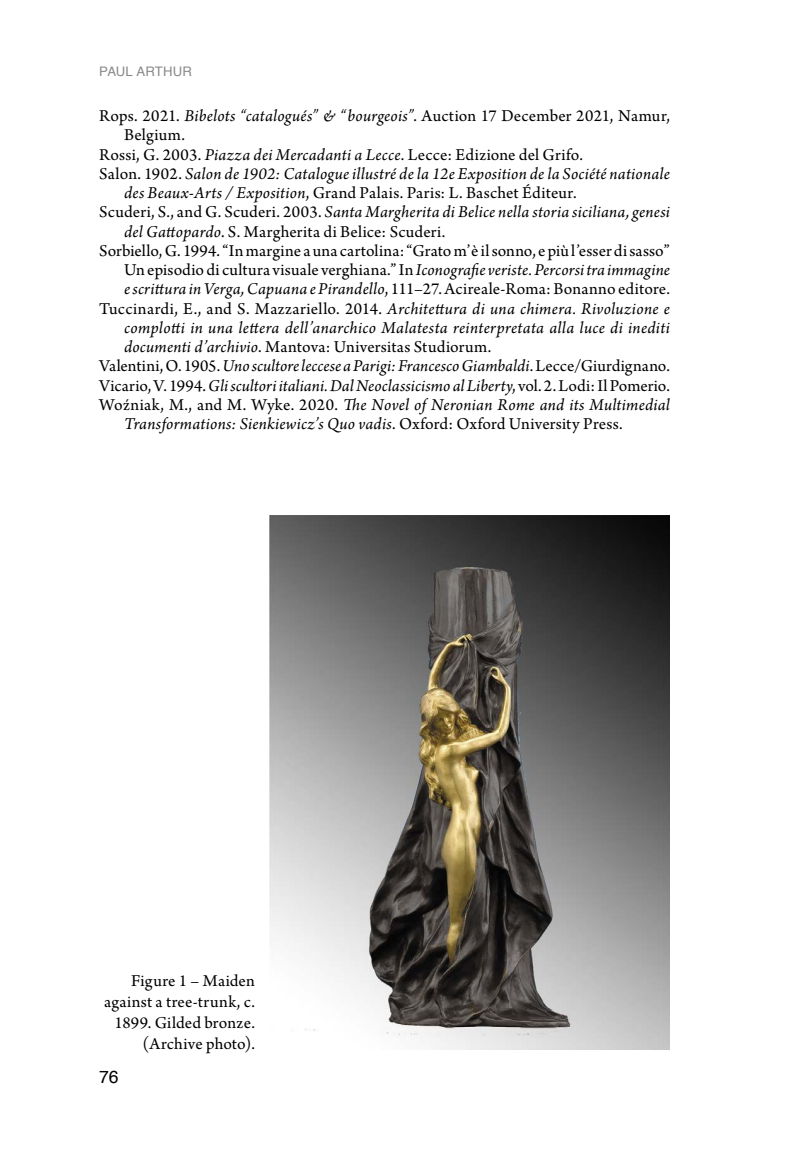
<style>
.page{position:relative;width:794px;height:1166px;background:#fff}
.page>*{position:absolute;margin:0;border:0;box-sizing:border-box;transform-origin:0 0}
.t1{font:italic 17.5px "Arno Pro";letter-spacing:.015em;color:#000}
.t2{font:17.5px/21px "Arno Pro";letter-spacing:.01em;color:#000;text-align:right}
.t3{font:17.5px "Helvetica";color:#000}
.t4{font:13.12px "Helvetica";letter-spacing:.01em;color:#888}
.s1{font-style:italic}
.s2{font-style:normal}
</style>
<div class="page">
<img style="left:270px;top:515px;width:400px;height:534px">
<p class="t4" style="left:99px;top:61px;width:94px">PAUL ARTHUR</p>
<p class="t2" style="left:99px;top:106px;width:572px">Rops. 2021. <span class="s1">Bibelots “catalogués” &amp; “bourgeois”</span>. Auction 17 December 2021, Namur,</p>
<p class="t2" style="left:124px;top:125px;width:62px">Belgium.</p>
<p class="t2" style="left:99px;top:145px;width:485px">Rossi, G. 2003. <span class="s1">Piazza dei Mercadanti a Lecce</span>. Lecce: Edizione del Grifo.</p>
<p class="t1" style="left:99px;top:163px;width:572px"><span class="s2">Salon. 1902.</span> Salon de 1902: Catalogue illustré de la 12e Exposition de la Société nationale</p>
<p class="t2" style="left:124px;top:183px;width:454px"><span class="s1">des Beaux-Arts / Exposition</span>, Grand Palais. Paris: L. Baschet Éditeur.</p>
<p class="t1" style="left:99px;top:202px;width:572px"><span class="s2">Scuderi, S., and G. Scuderi. 2003.</span> Santa Margherita di Belice nella storia siciliana, genesi</p>
<p class="t2" style="left:124px;top:222px;width:323px"><span class="s1">del Gattopardo</span>. S. Margherita di Belice: Scuderi.</p>
<p class="t2" style="left:99px;top:241px;width:572px">Sorbiello, G. 1994. “In margine a una cartolina: “Grato m’è il sonno, e più l’esser di sasso”</p>
<p class="t2" style="left:124px;top:260px;width:547px">Un episodio di cultura visuale verghiana.” In <span class="s1">Iconografie veriste. Percorsi tra immagine</span></p>
<p class="t2" style="left:124px;top:279px;width:547px"><span class="s1">e scrittura in Verga, Capuana e Pirandello</span>, 111–27. Acireale-Roma: Bonanno editore.</p>
<p class="t1" style="left:99px;top:298px;width:572px"><span class="s2">Tuccinardi, E., and S. Mazzariello. 2014.</span> Architettura di una chimera. Rivoluzione e</p>
<p class="t1" style="left:124px;top:317px;width:547px">complotti in una lettera dell’anarchico Malatesta reinterpretata alla luce di inediti</p>
<p class="t2" style="left:124px;top:337px;width:369px"><span class="s1">documenti d’archivio</span>. Mantova: Universitas Studiorum.</p>
<p class="t1" style="left:99px;top:356px;width:572px"><span class="s2">Valentini, O. 1905.</span> Uno scultore leccese a Parigi: Francesco Giambaldi<span class="s2">.Lecce/Giurdignano.</span></p>
<p class="t1" style="left:99px;top:375px;width:572px"><span class="s2">Vicario, V. 1994.</span> Gli scultori italiani. Dal Neoclassicismo al Liberty<span class="s2">, vol. 2. Lodi: Il Pomerio.</span></p>
<p class="t1" style="left:99px;top:394px;width:572px"><span class="s2">Woźniak, M., and M. Wyke. 2020.</span> The Novel of Neronian Rome and its Multimedial</p>
<p class="t1" style="left:124px;top:414px;width:500px">Transformations: Sienkiewicz’s Quo vadis<span class="s2">. Oxford: Oxford University Press.</span></p>
<p class="t2" style="left:104px;top:971px;width:152px">Figure 1 – Maiden against a tree-trunk, c.<br>1899. Gilded bronze. (Archive photo).</p>
<p class="t3" style="left:99px;top:1063px;width:21px">76</p>
</div>
